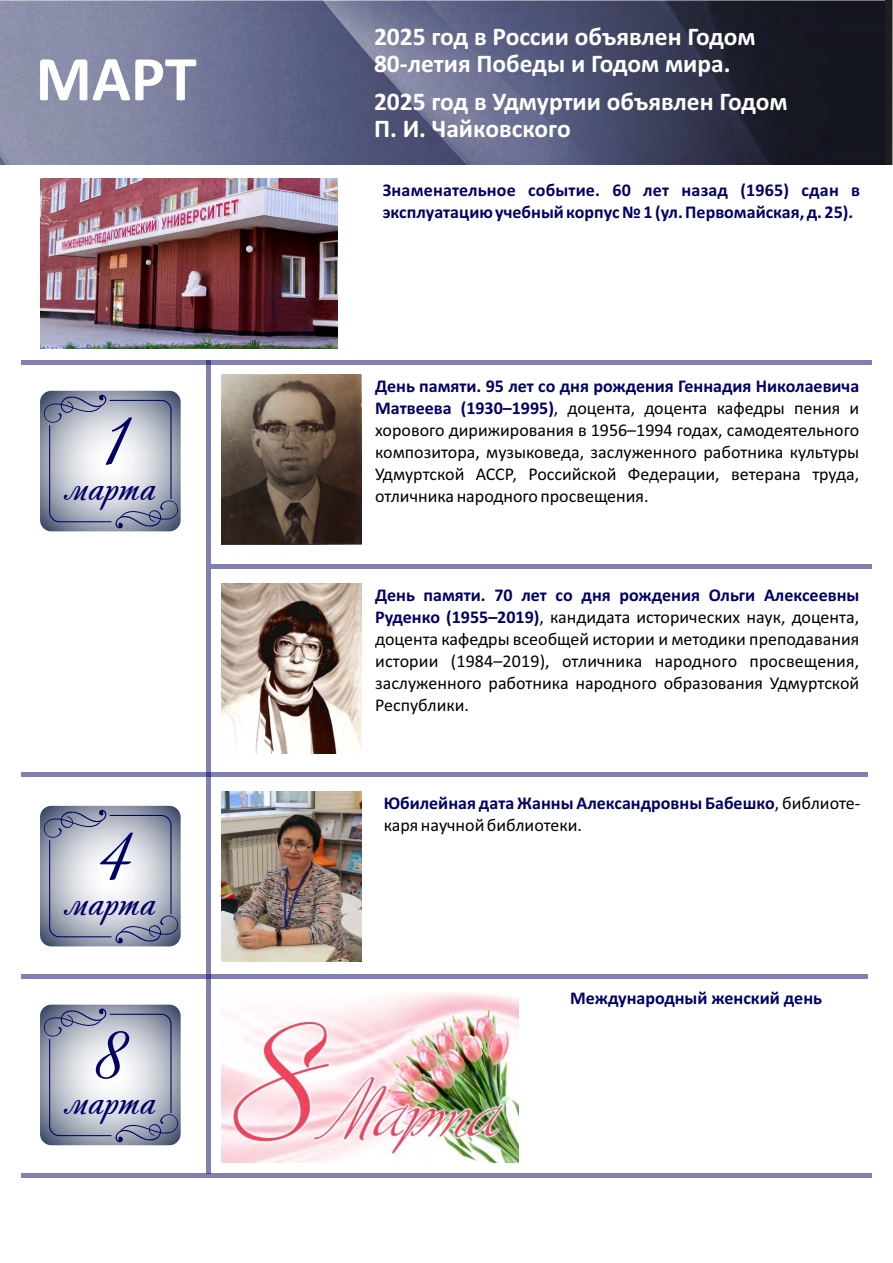
<style>
.page{position:relative;width:893px;height:1263px;background:#fff}
.page>*{position:absolute;margin:0;border:0;box-sizing:border-box;transform-origin:0 0}
.t1{font:700 64.35px "Calibri";color:#fff}
.t2{font:45.6px "Andantinoscript";color:#006}
.t3{font:700 25.5px/27.2px "Calibri";color:#fff}
.t4{font:18px/21.9px "Calibri";color:#000;text-align:justify}
.t5{font:700 18px/21.9px "Calibri";color:#006}
.s1{font-weight:700;color:#006}
.s2{font-weight:400;color:#000}
</style>
<div class="page">
<img style="left:0;top:1px;width:884px;height:164px">
<div style="left:206px;top:360px;width:5px;height:813px;background:#8080b2"></div>
<hr style="left:211px;top:564px;width:661px;height:4px;background:#8080b2">
<div style="left:21px;top:772px;width:847px;height:5px;background:#8080b2"></div>
<img style="left:221px;top:992px;width:298px;height:170px">
<div style="left:21px;top:1173px;width:851px;height:5px;background:#8080b2"></div>
<svg style="left:40px;top:391px;width:141px;height:140px"></svg>
<svg style="left:42px;top:394px;width:138px;height:135px;background:#b1b6c4"></svg>
<div style="left:21px;top:974px;width:847px;height:5px;background:#8080b2"></div>
<img style="left:221px;top:584px;width:140px;height:170px">
<div style="left:21px;top:360px;width:851px;height:5px;background:#8080b2"></div>
<img style="left:221px;top:375px;width:140px;height:170px">
<svg style="left:40px;top:806px;width:141px;height:140px"></svg>
<svg style="left:42px;top:809px;width:138px;height:135px;background:#b1b6c4"></svg>
<svg style="left:40px;top:1005px;width:141px;height:140px"></svg>
<svg style="left:42px;top:1008px;width:138px;height:135px;background:#b1b6c4"></svg>
<img style="left:40px;top:179px;width:298px;height:170px">
<img style="left:221px;top:792px;width:140px;height:169px">
<h1 class="t1" style="left:36px;top:52px;width:163px">МАРТ</h1>
<h2 class="t2" style="left:64px;top:457px;width:94px"><sup>1</sup>марта</h2>
<h2 class="t2" style="left:64px;top:872px;width:94px"><sup>4</sup>марта</h2>
<h2 class="t2" style="left:64px;top:1071px;width:94px"><sup>8</sup>марта</h2>
<h3 class="t3" style="left:374px;top:25px;width:383px">2025 год в России объявлен Годом<br>80-летия Победы и Годом мира.</h3>
<h3 class="t3" style="left:374px;top:90px;width:415px">2025 год в Удмуртии объявлен Годом<br>П. И. Чайковского</h3>
<p class="t5" style="left:383px;top:180px;width:479px">Знаменательное событие. 60 лет назад (1965) сдан в эксплуатацию учебный корпус № 1 (ул. Первомайская, д. 25).</p>
<p class="t4" style="left:375px;top:376px;width:486px"><span class="s1">День памяти. 95 лет со дня рождения Геннадия Николаевича Матвеева (1930–1995)</span>, доцента, доцента кафедры пения и хорового дирижирования в 1956–1994 годах, самодеятельного композитора, музыковеда, заслуженного работника культуры Удмуртской АССР, Российской Федерации, ветерана труда, отличника народного просвещения.</p>
<p class="t4" style="left:375px;top:585px;width:486px"><span class="s1">День памяти. 70 лет со дня рождения Ольги Алексеевны Руденко (1955–2019)</span>, кандидата исторических наук, доцента, доцента кафедры всеобщей истории и методики преподавания истории (1984–2019), отличника народного просвещения, заслуженного работника народного образования Удмуртской Республики.</p>
<p class="t5" style="left:384px;top:793px;width:478px">Юбилейная дата Жанны Александровны Бабешко<span class="s2">, библиоте&shy;каря научной библиотеки.</span></p>
<p class="t5" style="left:570px;top:988px;width:253px">Международный женский день</p>
</div>
